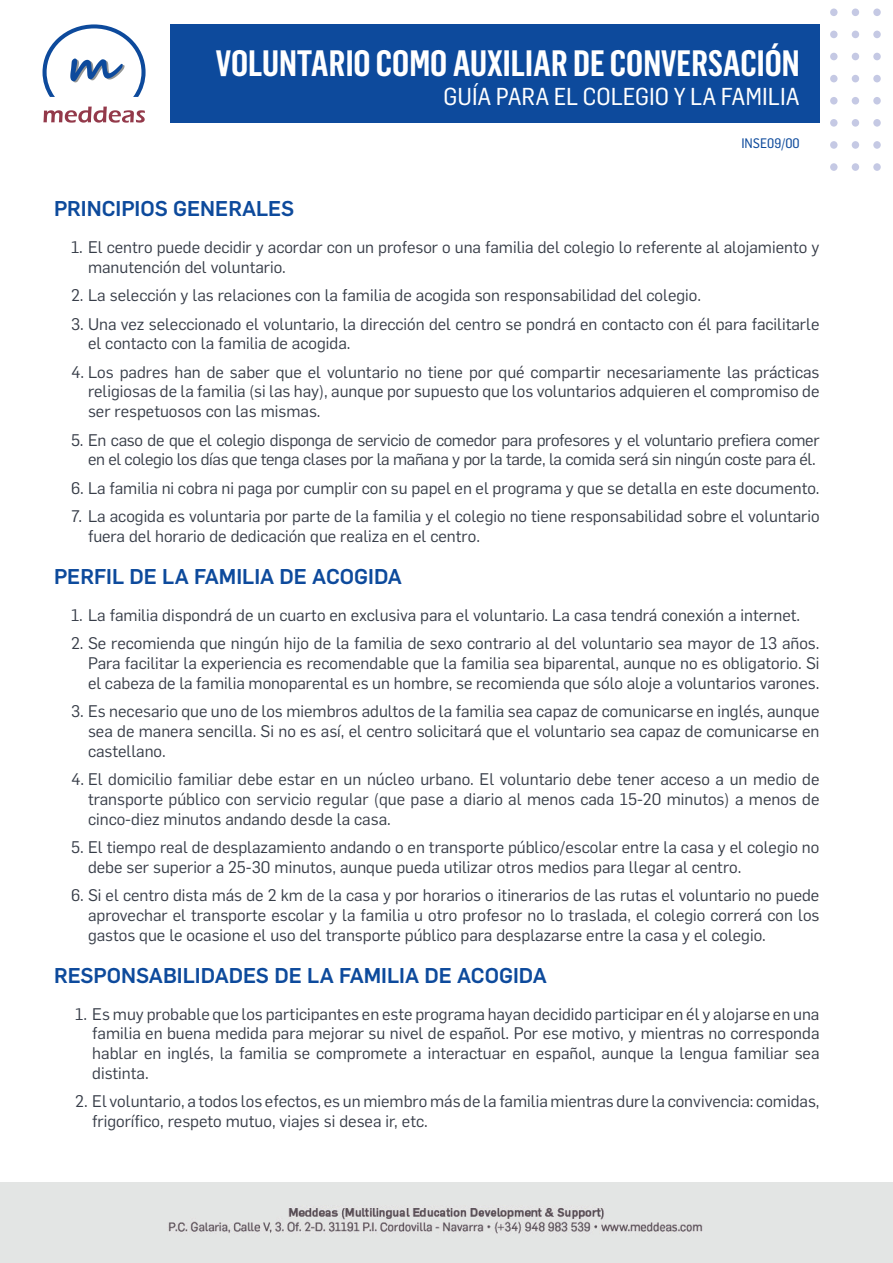
<style>
.page{position:relative;width:893px;height:1263px;background:#fff}
.page>*{position:absolute;margin:0;border:0;box-sizing:border-box;transform-origin:0 0}
.t1{font:600 36px "Flama Condensed";color:#fff}
.t2{font:24px "Flama Semicondensed Basic";color:#fff}
.t3{font:500 21px "Flama";color:#0d4a9c}
.t4{font:16.5px/19.8px "Flama";color:#373d48;text-align:justify}
.t5{font:16.5px/19.8px "Flama";letter-spacing:-.02em;color:#373d48;text-align:right}
.t6{font:13.5px "Flama Semicondensed Basic";color:#0d4a9c}
</style>
<div class="page">
<img style="left:0;top:1182px;width:893px;height:81px">
<div style="left:170px;top:24px;width:649px;height:99px;background:#0d4a9c"></div>
<div style="left:852px;top:9px;width:7px;height:7px;background:#c5c9e4;border-radius:50%"></div>
<div style="left:852px;top:31px;width:7px;height:7px;background:#c5c9e4;border-radius:50%"></div>
<div style="left:852px;top:53px;width:7px;height:7px;background:#c5c9e4;border-radius:50%"></div>
<div style="left:852px;top:75px;width:7px;height:7px;background:#c5c9e4;border-radius:50%"></div>
<div style="left:852px;top:97px;width:7px;height:8px;background:#c5c9e4;border-radius:50%"></div>
<div style="left:852px;top:119px;width:7px;height:8px;background:#c5c9e4;border-radius:50%"></div>
<div style="left:852px;top:141px;width:7px;height:8px;background:#c5c9e4;border-radius:50%"></div>
<div style="left:852px;top:163px;width:7px;height:8px;background:#c5c9e4;border-radius:50%"></div>
<div style="left:873px;top:9px;width:8px;height:7px;background:#c5c9e4;border-radius:50%"></div>
<div style="left:873px;top:31px;width:8px;height:7px;background:#c5c9e4;border-radius:50%"></div>
<div style="left:873px;top:53px;width:8px;height:7px;background:#c5c9e4;border-radius:50%"></div>
<div style="left:873px;top:75px;width:8px;height:7px;background:#c5c9e4;border-radius:50%"></div>
<div style="left:873px;top:97px;width:8px;height:8px;background:#c5c9e4;border-radius:50%"></div>
<div style="left:873px;top:119px;width:8px;height:8px;background:#c5c9e4;border-radius:50%"></div>
<div style="left:873px;top:141px;width:8px;height:8px;background:#c5c9e4;border-radius:50%"></div>
<div style="left:873px;top:163px;width:8px;height:8px;background:#c5c9e4;border-radius:50%"></div>
<div style="left:830px;top:9px;width:7px;height:7px;background:#c5c9e4;border-radius:50%"></div>
<div style="left:830px;top:31px;width:7px;height:7px;background:#c5c9e4;border-radius:50%"></div>
<div style="left:830px;top:53px;width:7px;height:7px;background:#c5c9e4;border-radius:50%"></div>
<div style="left:830px;top:75px;width:7px;height:7px;background:#c5c9e4;border-radius:50%"></div>
<div style="left:830px;top:97px;width:7px;height:8px;background:#c5c9e4;border-radius:50%"></div>
<div style="left:830px;top:119px;width:7px;height:8px;background:#c5c9e4;border-radius:50%"></div>
<div style="left:830px;top:141px;width:7px;height:8px;background:#c5c9e4;border-radius:50%"></div>
<div style="left:830px;top:163px;width:7px;height:8px;background:#c5c9e4;border-radius:50%"></div>
<svg style="left:43px;top:107px;width:102px;height:16px"></svg>
<svg style="left:43px;top:24px;width:103px;height:73px"></svg>
<p class="t1" style="left:216px;top:41px;width:585px">VOLUNTARIO COMO AUXILIAR DE CONVERSACIÓN</p>
<p class="t2" style="left:444px;top:81px;width:358px">GUÍA PARA EL COLEGIO Y LA FAMILIA</p>
<p class="t6" style="left:741px;top:134px;width:60px">INSE09/00</p>
<p class="t3" style="left:54px;top:194px;width:242px">PRINCIPIOS GENERALES</p>
<p class="t4" style="left:88px;top:236px;width:733px;text-indent:-17px">1. El centro puede decidir y acordar con un profesor o una familia del colegio lo referente al alojamiento y manutención del voluntario.</p>
<p class="t4" style="left:71px;top:284px;width:631px">2. La selección y las relaciones con la familia de acogida son responsabilidad del colegio.</p>
<p class="t4" style="left:88px;top:313px;width:733px;text-indent:-17px">3. Una vez seleccionado el voluntario, la dirección del centro se pondrá en contacto con él para facilitarle el contacto con la familia de acogida.</p>
<p class="t4" style="left:88px;top:361px;width:733px;text-indent:-17px">4. Los padres han de saber que el voluntario no tiene por qué compartir necesariamente las prácticas religiosas de la familia (si las hay), aunque por supuesto que los voluntarios adquieren el compromiso de ser respetuosos con las mismas.</p>
<p class="t5" style="left:71px;top:429px;width:750px">5. En caso de que el colegio disponga de servicio de comedor para profesores y el voluntario prefiera comer en el colegio los días que tenga clases por la mañana y por la tarde, la comida será sin ningún coste para él.</p>
<p class="t4" style="left:71px;top:477px;width:750px">6. La familia ni cobra ni paga por cumplir con su papel en el programa y que se detalla en este documento.</p>
<p class="t4" style="left:88px;top:505px;width:733px;text-indent:-17px">7. La acogida es voluntaria por parte de la familia y el colegio no tiene responsabilidad sobre el voluntario fuera del horario de dedicación que realiza en el centro.</p>
<p class="t3" style="left:54px;top:561px;width:350px">PERFIL DE LA FAMILIA DE ACOGIDA</p>
<p class="t4" style="left:71px;top:604px;width:731px">1. La familia dispondrá de un cuarto en exclusiva para el voluntario. La casa tendrá conexión a internet.</p>
<p class="t4" style="left:88px;top:632px;width:733px;text-indent:-17px">2. Se recomienda que ningún hijo de la familia de sexo contrario al del voluntario sea mayor de 13 años.<br>Para facilitar la experiencia es recomendable que la familia sea biparental, aunque no es obligatorio. Si el cabeza de la familia monoparental es un hombre, se recomienda que sólo aloje a voluntarios varones.</p>
<p class="t4" style="left:88px;top:700px;width:733px;text-indent:-17px">3. Es necesario que uno de los miembros adultos de la familia sea capaz de comunicarse en inglés, aunque sea de manera sencilla. Si no es así, el centro solicitará que el voluntario sea capaz de comunicarse en castellano.</p>
<p class="t4" style="left:88px;top:768px;width:733px;text-indent:-17px">4. El domicilio familiar debe estar en un núcleo urbano. El voluntario debe tener acceso a un medio de transporte público con servicio regular (que pase a diario al menos cada 15-20 minutos) a menos de cinco-diez minutos andando desde la casa.</p>
<p class="t4" style="left:88px;top:836px;width:733px;text-indent:-17px">5. El tiempo real de desplazamiento andando o en transporte público/escolar entre la casa y el colegio no debe ser superior a 25-30 minutos, aunque pueda utilizar otros medios para llegar al centro.</p>
<p class="t4" style="left:88px;top:884px;width:733px;text-indent:-17px">6. Si el centro dista más de 2 km de la casa y por horarios o itinerarios de las rutas el voluntario no puede aprovechar el transporte escolar y la familia u otro profesor no lo traslada, el colegio correrá con los gastos que le ocasione el uso del transporte público para desplazarse entre la casa y el colegio.</p>
<p class="t3" style="left:54px;top:960px;width:494px">RESPONSABILIDADES DE LA FAMILIA DE ACOGIDA</p>
<p class="t4" style="left:92px;top:1003px;width:729px;text-indent:-17px">1. Es muy probable que los participantes en este programa hayan decidido participar en él y alojarse en una familia en buena medida para mejorar su nivel de español. Por ese motivo, y mientras no corresponda hablar en inglés, la familia se compromete a interactuar en español, aunque la lengua familiar sea distinta.</p>
<p class="t4" style="left:92px;top:1090px;width:729px;text-indent:-17px">2. El voluntario, a todos los efectos, es un miembro más de la familia mientras dure la convivencia: comidas, frigorífico, respeto mutuo, viajes si desea ir, etc.</p>
</div>
